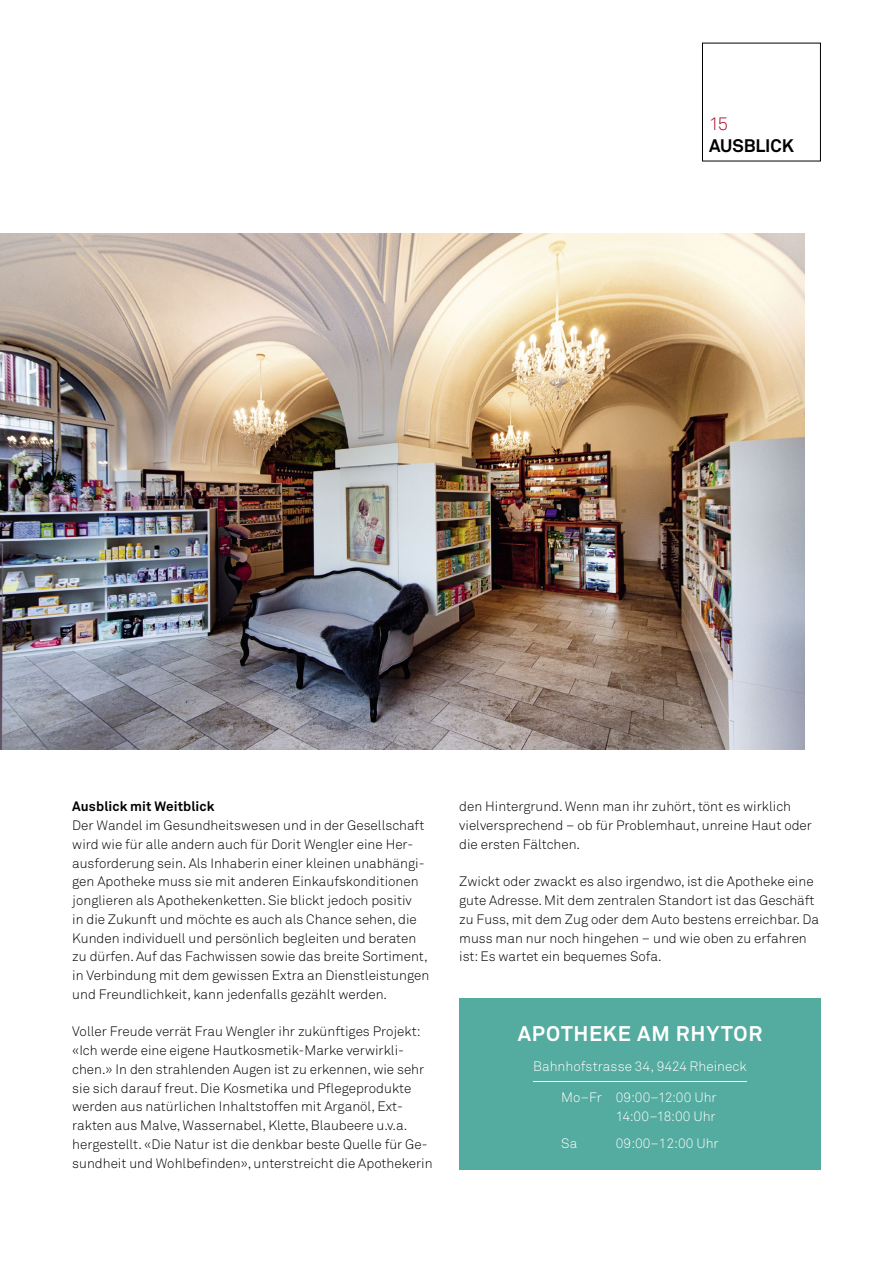
<style>
.page{position:relative;width:893px;height:1263px;background:#fff}
.page>*{position:absolute;margin:0;border:0;box-sizing:border-box;transform-origin:0 0}
.t1{font:700 21px "Akkurat Pro";letter-spacing:.035em;color:#fff}
.t2{font:700 18px "Akkurat Pro";letter-spacing:-.005em;color:#000}
.t3{font:300 18px "Akkurat Pro";color:#aa0b2a}
.t4{font:300 13.5px/18.8px "Akkurat Pro";color:#000}
.t5{font:300 13.5px/18.8px "Akkurat Pro";color:#fff;text-align:right}
.t6{font:700 13.5px "Akkurat Pro";letter-spacing:.01em;color:#000}
</style>
<div class="page">
<img style="left:0;top:234px;width:804px;height:515px">
<div style="left:702px;top:43px;width:119px;height:118px;border:1px solid #000"></div>
<div style="left:459px;top:998px;width:362px;height:171px;background:#54ab9f"></div>
<hr style="left:533px;top:1081px;width:214px;height:1px;background:#fff">
<h2 class="t3" style="left:709px;top:113px;width:20px">15</h2>
<h2 class="t2" style="left:709px;top:135px;width:86px">AUSBLICK</h2>
<p class="t6" style="left:72px;top:798px;width:144px">Ausblick mit Weitblick</p>
<p class="t4" style="left:72px;top:816px;width:358px">Der Wandel im Gesundheitswesen und in der Gesellschaft wird wie für alle andern auch für Dorit Wengler eine Her&shy;ausforderung sein. Als Inhaberin einer kleinen unabhängi&shy;gen Apotheke muss sie mit anderen Einkaufskonditionen jonglieren als Apothekenketten. Sie blickt jedoch positiv<br>in die Zukunft und möchte es auch als Chance sehen, die Kunden individuell und persönlich begleiten und beraten zu dürfen. Auf das Fachwissen sowie das breite Sortiment, in Verbindung mit dem gewissen Extra an Dienstleistungen und Freundlichkeit, kann jedenfalls gezählt werden.</p>
<p class="t4" style="left:72px;top:1022px;width:362px">Voller Freude verrät Frau Wengler ihr zukünftiges Projekt: «Ich werde eine eigene Hautkosmetik-Marke verwirkli&shy;chen.» In den strahlenden Augen ist zu erkennen, wie sehr sie sich darauf freut. Die Kosmetika und Pflegeprodukte werden aus natürlichen Inhaltstoffen mit Arganöl, Ext&shy;rakten aus Malve, Wassernabel, Klette, Blaubeere u.v.a. hergestellt. «Die Natur ist die denkbar beste Quelle für Ge&shy;sundheit und Wohlbefinden», unterstreicht die Apothekerin</p>
<p class="t4" style="left:459px;top:797px;width:354px">den Hintergrund. Wenn man ihr zuhört, tönt es wirklich vielversprechend – ob für Problemhaut, unreine Haut oder die ersten Fältchen.</p>
<p class="t4" style="left:459px;top:872px;width:361px">Zwickt oder zwackt es also irgendwo, ist die Apotheke eine gute Adresse. Mit dem zentralen Standort ist das Geschäft zu Fuss, mit dem Zug oder dem Auto bestens erreichbar. Da muss man nur noch hingehen – und wie oben zu erfahren ist: Es wartet ein bequemes Sofa.</p>
<h1 class="t1" style="left:518px;top:1021px;width:246px">APOTHEKE AM RHYTOR</h1>
<p class="t5" style="left:533px;top:1057px;width:215px">Bahnhofstrasse 34, 9424 Rheineck</p>
<p class="t5" style="left:561px;top:1088px;width:157px">Mo–Fr 09:00–12:00 Uhr<br>14:00–18:00 Uhr</p>
<p class="t5" style="left:561px;top:1134px;width:17px">Sa</p>
<p class="t5" style="left:616px;top:1134px;width:104px">09:00–12:00 Uhr</p>
</div>
